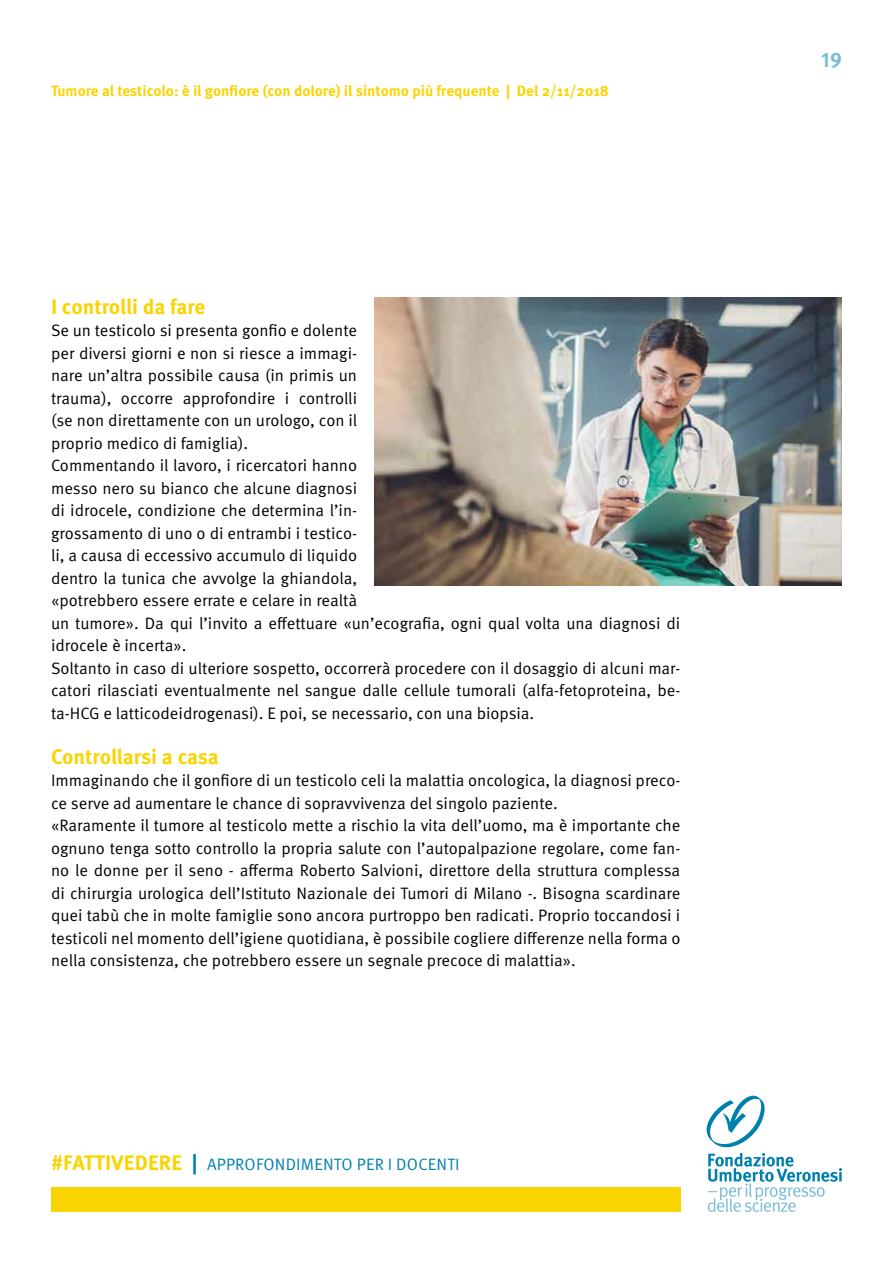
<style>
.page{position:relative;width:893px;height:1263px;background:#fff}
.page>*{position:absolute;margin:0;border:0;box-sizing:border-box;transform-origin:0 0}
.t1{font:700 21px "Meta Pro";letter-spacing:-.01em;color:#fad400}
.t2{font:700 21px "Meta Pro";color:#79bcd7}
.t3{font:16.5px/22.5px "Meta Pro";color:#000}
.t4{font:16.5px "Meta Pro";letter-spacing:.01em;color:#0081ad}
.t5{font:700 15px "Meta Pro";color:#fad400}
.s1{font-weight:700;font-size:21px;color:#fad400}
.s2{font-weight:700;font-size:21px}
</style>
<div class="page">
<svg style="left:707px;top:1096px;width:135px;height:116px"></svg>
<div style="left:51px;top:1187px;width:629px;height:25px;background:#fad400"></div>
<img style="left:374px;top:298px;width:468px;height:287px">
<p class="t5" style="left:51px;top:82px;width:559px">Tumore al testicolo: è il gonfiore (con dolore) il sintomo più frequente | Del 2/11/2018</p>
<p class="t1" style="left:51px;top:293px;width:156px">I controlli da fare</p>
<p class="t3" style="left:51px;top:320px;width:631px">Se un testicolo si presenta gonfio e dolente<br>per diversi giorni e non si riesce a immagi-<br>nare un’altra possibile causa (in primis un<br>trauma), occorre approfondire i controlli<br>(se non direttamente con un urologo, con il<br>proprio medico di famiglia).<br>Commentando il lavoro, i ricercatori hanno<br>messo nero su bianco che alcune diagnosi<br>di idrocele, condizione che determina l’in-<br>grossamento di uno o di entrambi i testico-<br>li, a causa di eccessivo accumulo di liquido<br>dentro la tunica che avvolge la ghiandola,<br>«potrebbero essere errate e celare in realtà<br>un tumore». Da qui l’invito a effettuare «un’ecografia, ogni qual volta una diagnosi di idrocele è incerta».<br>Soltanto in caso di ulteriore sospetto, occorrerà procedere con il dosaggio di alcuni mar&shy;catori rilasciati eventualmente nel sangue dalle cellule tumorali (alfa-fetoproteina, be&shy;ta-HCG e latticodeidrogenasi). E poi, se necessario, con una biopsia.</p>
<p class="t1" style="left:51px;top:743px;width:169px">Controllarsi a casa</p>
<p class="t3" style="left:51px;top:770px;width:631px">Immaginando che il gonfiore di un testicolo celi la malattia oncologica, la diagnosi preco&shy;ce serve ad aumentare le chance di sopravvivenza del singolo paziente.<br>«Raramente il tumore al testicolo mette a rischio la vita dell’uomo, ma è importante che ognuno tenga sotto controllo la propria salute con l’autopalpazione regolare, come fan&shy;no le donne per il seno - afferma Roberto Salvioni, direttore della struttura complessa di chirurgia urologica dell’Istituto Nazionale dei Tumori di Milano -. Bisogna scardinare quei tabù che in molte famiglie sono ancora purtroppo ben radicati. Proprio toccandosi i testicoli nel momento dell’igiene quotidiana, è possibile cogliere differenze nella forma o nella consistenza, che potrebbero essere un segnale precoce di malattia».</p>
<p class="t4" style="left:51px;top:1153px;width:410px"><span class="s1">#FATTIVEDERE</span> <span class="s2">|</span> APPROFONDIMENTO PER I DOCENTI</p>
<p class="t2" style="left:821px;top:46px;width:22px">19</p>
</div>
